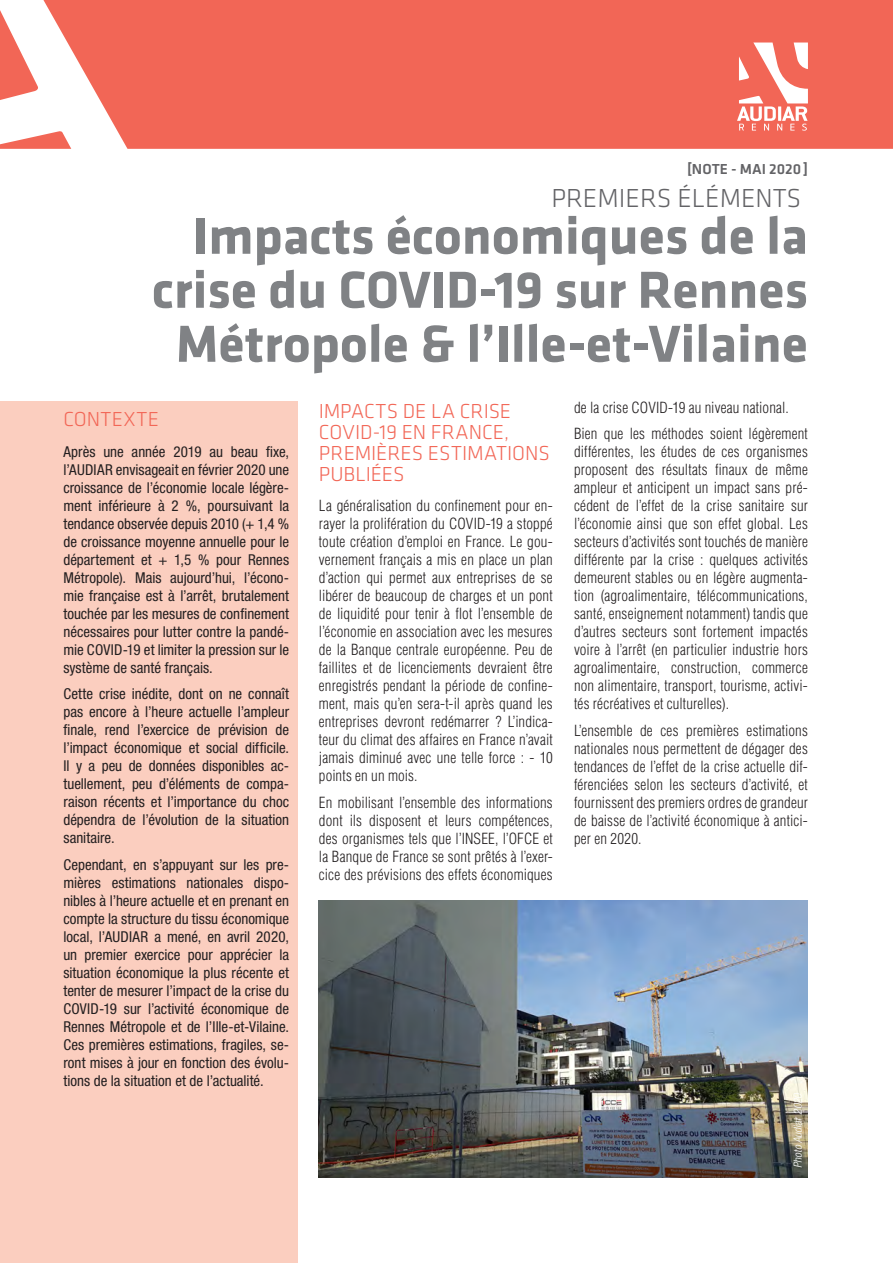
<style>
.page{position:relative;width:893px;height:1263px;background:#fff}
.page>*{position:absolute;margin:0;border:0;box-sizing:border-box;transform-origin:0 0}
.Titre_Note{font:700 54px/54px "Klavika";color:#808285;text-align:right}
.note_bas_de_page{font:300 27px "Klavika";color:#636366}
.T1{font:300 21px/21px "Klavika";color:#f26656}
.texte{font:300 condensed 15px/18px "Helvetica LT Std";letter-spacing:.01em;color:#231f20;text-align:justify}
.Texte_introduction{font:condensed 15px/18px "Helvetica Neue LT Std";color:#231f20;text-align:justify}
.t1{font:500 15px "Klavika";color:#636366}
.copyright{font:italic 300 condensed 11.25px "Helvetica Neue LT Std";color:#fff}
</style>
<div class="page">
<div style="left:43px;top:0;width:850px;height:149px;background:#f26656"></div>
<svg style="left:0;top:10px;width:38px;height:90px"></svg>
<svg style="left:0;top:131px;width:71px;height:18px"></svg>
<div style="left:0;top:402px;width:298px;height:861px;background:#fbcebf"></div>
<img style="left:319px;top:901px;width:489px;height:277px">
<svg style="left:737px;top:43px;width:71px;height:88px"></svg>
<p class="t1" style="left:687px;top:161px;width:122px">[NOTE - MAI 2020]</p>
<p class="Titre_Note" style="left:152px;top:210px;width:657px">Impacts économiques de la crise du COVID-19 sur Rennes<br>Métropole &amp; l’Ille-et-Vilaine</p>
<p class="T1" style="left:319px;top:400px;width:232px">IMPACTS DE LA CRISE<br>COVID-19 EN FRANCE,<br>PREMIÈRES ESTIMATIONS<br>PUBLIÉES</p>
<p class="texte" style="left:319px;top:497px;width:235px">La généralisation du confinement pour en&shy;rayer la prolifération du COVID-19 a stoppé toute création d’emploi en France. Le gou&shy;vernement français a mis en place un plan d’action qui permet aux entreprises de se libérer de beaucoup de charges et un pont de liquidité pour tenir à flot l’ensemble de l’économie en association avec les mesures de la Banque centrale européenne. Peu de faillites et de licenciements devraient être enregistrés pendant la période de confine&shy;ment, mais qu’en sera-t-il après quand les entreprises devront redémarrer ? L’indica&shy;teur du climat des affaires en France n’avait jamais diminué avec une telle force : - 10 points en un mois.</p>
<p class="texte" style="left:319px;top:793px;width:235px">En mobilisant l’ensemble des informations dont ils disposent et leurs compétences, des organismes tels que l’INSEE, l’OFCE et la Banque de France se sont prêtés à l’exer&shy;cice des prévisions des effets économiques</p>
<p class="note_bas_de_page" style="left:551px;top:183px;width:251px">PREMIERS ÉLÉMENTS</p>
<p class="texte" style="left:574px;top:398px;width:216px">de la crise COVID-19 au niveau national.</p>
<p class="texte" style="left:574px;top:425px;width:235px">Bien que les méthodes soient légèrement différentes, les études de ces organismes proposent des résultats finaux de même ampleur et anticipent un impact sans pré&shy;cédent de l’effet de la crise sanitaire sur l’économie ainsi que son effet global. Les secteurs d’activités sont touchés de manière différente par la crise : quelques activités demeurent stables ou en légère augmenta&shy;tion (agroalimentaire, télécommunications, santé, enseignement notamment) tandis que d’autres secteurs sont fortement impactés voire à l’arrêt (en particulier industrie hors agroalimentaire, construction, commerce non alimentaire, transport, tourisme, activi&shy;tés récréatives et culturelles).</p>
<p class="texte" style="left:574px;top:721px;width:235px">L’ensemble de ces premières estimations nationales nous permettent de dégager des tendances de l’effet de la crise actuelle dif&shy;férenciées selon les secteurs d’activité, et fournissent des premiers ordres de grandeur de baisse de l’activité économique à antici&shy;per en 2020.</p>
<p class="T1" style="left:63px;top:409px;width:97px">CONTEXTE</p>
<p class="Texte_introduction" style="left:63px;top:442px;width:227px">Après une année 2019 au beau fixe, l’AUDIAR envisageait en février 2020 une croissance de l’économie locale légère&shy;ment inférieure à 2 %, poursuivant la tendance observée depuis 2010 (+ 1,4 % de croissance moyenne annuelle pour le département et + 1,5 % pour Rennes Métropole). Mais aujourd’hui, l’écono&shy;mie française est à l’arrêt, brutalement touchée par les mesures de confinement nécessaires pour lutter contre la pandé&shy;mie COVID-19 et limiter la pression sur le système de santé français.</p>
<p class="Texte_introduction" style="left:63px;top:685px;width:227px">Cette crise inédite, dont on ne connaît pas encore à l’heure actuelle l’ampleur finale, rend l’exercice de prévision de l’impact économique et social difficile.<br>Il y a peu de données disponibles ac&shy;tuellement, peu d’éléments de compa&shy;raison récents et l’importance du choc dépendra de l’évolution de la situation sanitaire.</p>
<p class="Texte_introduction" style="left:63px;top:855px;width:227px">Cependant, en s’appuyant sur les pre&shy;mières estimations nationales dispo&shy;nibles à l’heure actuelle et en prenant en compte la structure du tissu économique local, l’AUDIAR a mené, en avril 2020, un premier exercice pour apprécier la situation économique la plus récente et tenter de mesurer l’impact de la crise du COVID-19 sur l’activité économique de Rennes Métropole et de l’Ille-et-Vilaine.<br>Ces premières estimations, fragiles, se&shy;ront mises à jour en fonction des évolu&shy;tions de la situation et de l’actualité.</p>
<p class="copyright" style="left:791px;top:1168px;width:77px;rotate:-90deg">Photo Audiar 2020</p>
</div>
